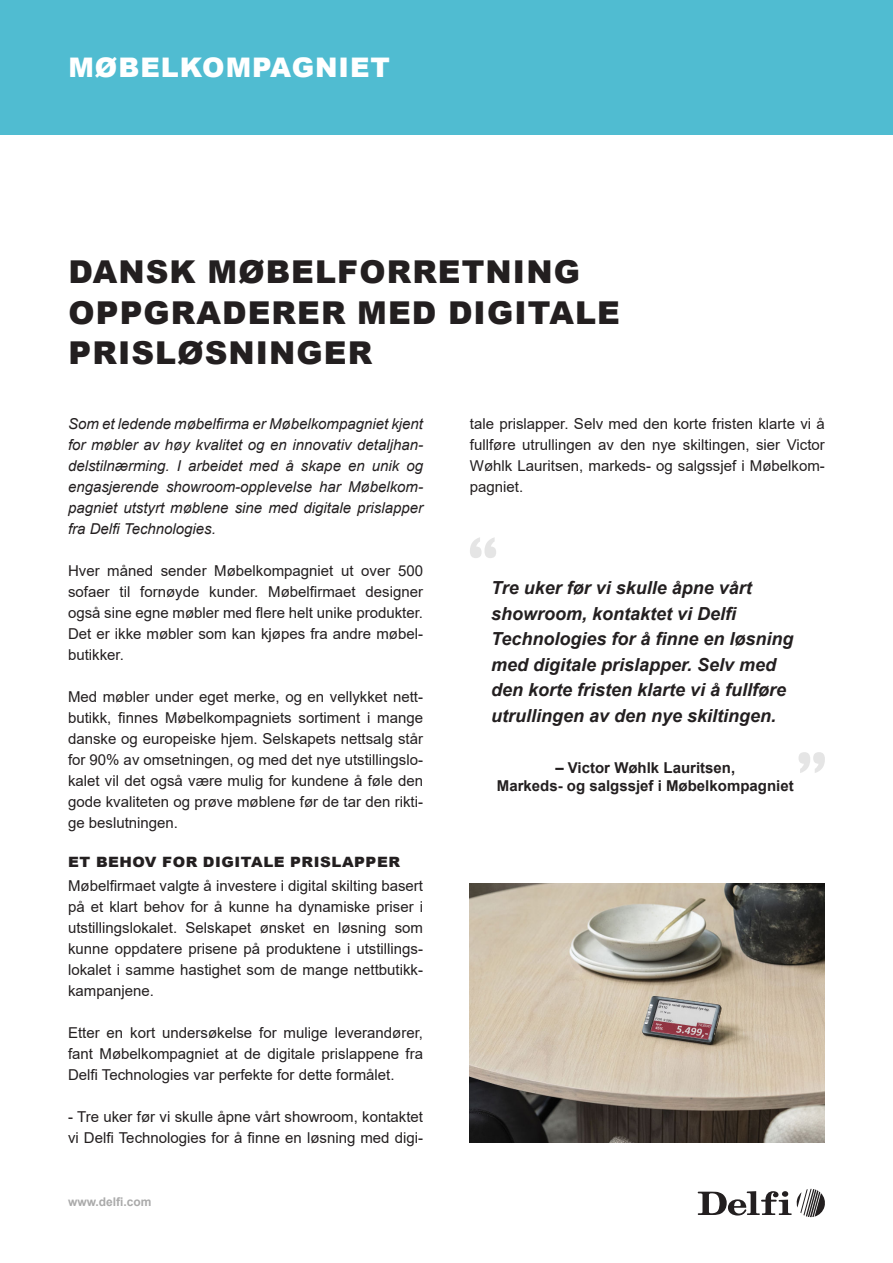
<style>
.page{position:relative;width:893px;height:1263px;background:#fff}
.page>*{position:absolute;margin:0;border:0;box-sizing:border-box;transform-origin:0 0}
.t1{font:900 31.5px/40.5px "Arial";letter-spacing:.035em;color:#231f20}
.t2{font:900 27px "Arial";letter-spacing:.035em;color:#fff}
.t3{font:italic 700 18px/25.5px "Arial";color:#231f20}
.t4{font:15px/21px "Arial";color:#231f20;text-align:justify}
.t5{font:italic 15px/21px "Arial";color:#231f20;text-align:justify}
.t6{font:700 15px/18px "Arial";color:#231f20;text-align:center}
.t7{font:900 14.25px "Arial";letter-spacing:.035em;color:#231f20;scale:1.06 1}
.t8{font:700 12px "Arial";color:#aaa}
</style>
<div class="page">
<svg style="left:698px;top:1189px;width:127px;height:28px"></svg>
<div style="left:0;top:0;width:893px;height:135px;background:#50bcd1"></div>
<img style="left:470px;top:884px;width:355px;height:259px">
<svg style="left:470px;top:537px;width:26px;height:21px"></svg>
<svg style="left:798px;top:752px;width:27px;height:21px"></svg>
<h2 class="t2" style="left:69px;top:52px;width:323px">MØBELKOMPAGNIET</h2>
<h1 class="t1" style="left:69px;top:252px;width:553px">DANSK MØBELFORRETNING<br>OPPGRADERER MED DIGITALE<br>PRISLØSNINGER</h1>
<p class="t5" style="left:68px;top:413px;width:357px">Som et ledende møbelfirma er Møbelkompagniet kjent for møbler av høy kvalitet og en innovativ detaljhan&shy;delstilnærming. I arbeidet med å skape en unik og engasjerende showroom-opplevelse har Møbelkom&shy;pagniet utstyrt møblene sine med digitale prislapper fra Delfi Technologies.</p>
<p class="t4" style="left:68px;top:561px;width:357px">Hver måned sender Møbelkompagniet ut over 500 sofaer til fornøyde kunder. Møbelfirmaet designer også sine egne møbler med flere helt unike produkter.<br>Det er ikke møbler som kan kjøpes fra andre møbel&shy;butikker.</p>
<p class="t4" style="left:68px;top:687px;width:357px">Med møbler under eget merke, og en vellykket nett&shy;butikk, finnes Møbelkompagniets sortiment i mange danske og europeiske hjem. Selskapets nettsalg står for 90% av omsetningen, og med det nye utstillingslo&shy;kalet vil det også være mulig for kundene å føle den gode kvaliteten og prøve møblene før de tar den rikti&shy;ge beslutningen.</p>
<p class="t7" style="left:68px;top:854px;width:314px">ET BEHOV FOR DIGITALE PRISLAPPER</p>
<p class="t4" style="left:68px;top:875px;width:357px">Møbelfirmaet valgte å investere i digital skilting basert på et klart behov for å kunne ha dynamiske priser i utstillingslokalet. Selskapet ønsket en løsning som kunne oppdatere prisene på produktene i utstillings&shy;lokalet i samme hastighet som de mange nettbutikk&shy;kampanjene.</p>
<p class="t4" style="left:68px;top:1023px;width:357px">Etter en kort undersøkelse for mulige leverandører, fant Møbelkompagniet at de digitale prislappene fra Delfi Technologies var perfekte for dette formålet.</p>
<p class="t4" style="left:68px;top:1106px;width:357px">- Tre uker før vi skulle åpne vårt showroom, kontaktet vi Delfi Technologies for å finne en løsning med digi-</p>
<p class="t8" style="left:68px;top:1193px;width:85px">www.delfi.com</p>
<p class="t4" style="left:470px;top:413px;width:357px">tale prislapper. Selv med den korte fristen klarte vi å fullføre utrullingen av den nye skiltingen, sier Victor Wøhlk Lauritsen, markeds- og salgssjef i Møbelkom&shy;pagniet.</p>
<p class="t3" style="left:491px;top:577px;width:304px">Tre uker før vi skulle åpne vårt showroom, kontaktet vi Delfi Technologies for å finne en løsning med digitale prislapper. Selv med den korte fristen klarte vi å fullføre utrullingen av den nye skiltingen.</p>
<p class="t6" style="left:497px;top:760px;width:298px">– Victor Wøhlk Lauritsen,<br>Markeds- og salgssjef i Møbelkompagniet</p>
</div>
